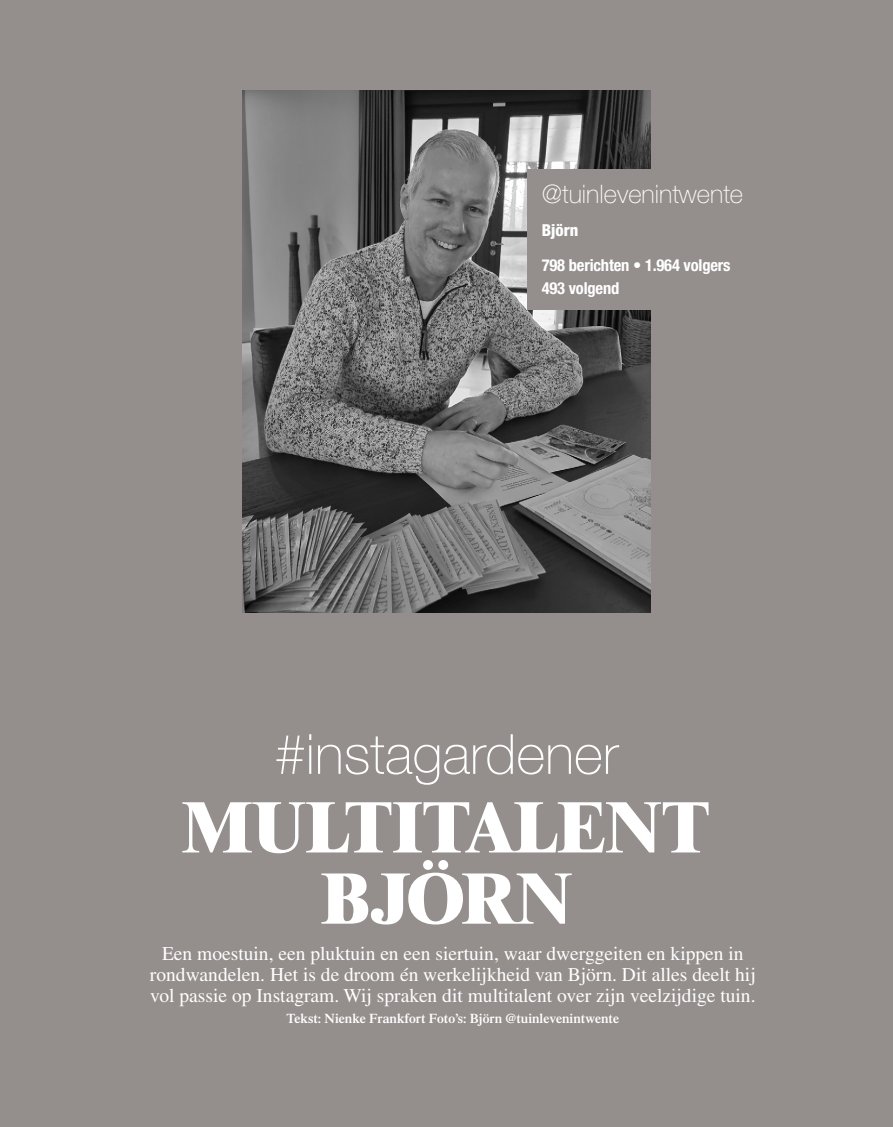
<style>
.page{position:relative;width:893px;height:1127px;background:#948f8d}
.page>*{position:absolute;margin:0;border:0;box-sizing:border-box;transform-origin:0 0}
.t1{font:800 70.5px/71.2px "Times LT Std";letter-spacing:-.005em;color:#fff;text-align:center}
.t2{font:100 55.5px "Helvetica Neue LT Std";color:#fff}
.t3{font:100 25.5px "Helvetica Neue LT Std";color:#fff}
.t4{font:19.5px/21px "Times LT Std";color:#fff;text-align:center}
.t5{font:700 condensed 16.5px/22.5px "Helvetica Neue LT Std";letter-spacing:-.01em;color:#fff}
.t6{font:800 condensed 16.5px "Helvetica Neue LT Std";color:#fff}
.t7{font:600 13.5px "Times LT Std";color:#fff}
</style>
<div class="page">
<img style="left:242px;top:90px;width:409px;height:522px">
<div style="left:527px;top:169px;width:167px;height:140px;background:#948f8d"></div>
<h3 class="t3" style="left:542px;top:180px;width:203px">@tuinlevenintwente</h3>
<p class="t6" style="left:542px;top:220px;width:38px">Björn</p>
<p class="t5" style="left:542px;top:254px;width:190px">798 berichten • 1.964 volgers<br>493 volgend</p>
<h2 class="t2" style="left:275px;top:722px;width:345px">#instagardener</h2>
<h1 class="t1" style="left:182px;top:790px;width:529px">MULTITALENT<br>BJÖRN</h1>
<p class="t4" style="left:150px;top:943px;width:607px">Een moestuin, een pluktuin en een siertuin, waar dwerggeiten en kippen in rondwandelen. Het is de droom én werkelijkheid van Björn. Dit alles deelt hij vol passie op Instagram. Wij spraken dit multitalent over zijn veelzijdige tuin.</p>
<p class="t7" style="left:287px;top:1010px;width:334px">Tekst: Nienke Frankfort Foto’s: Björn @tuinlevenintwente</p>
</div>
